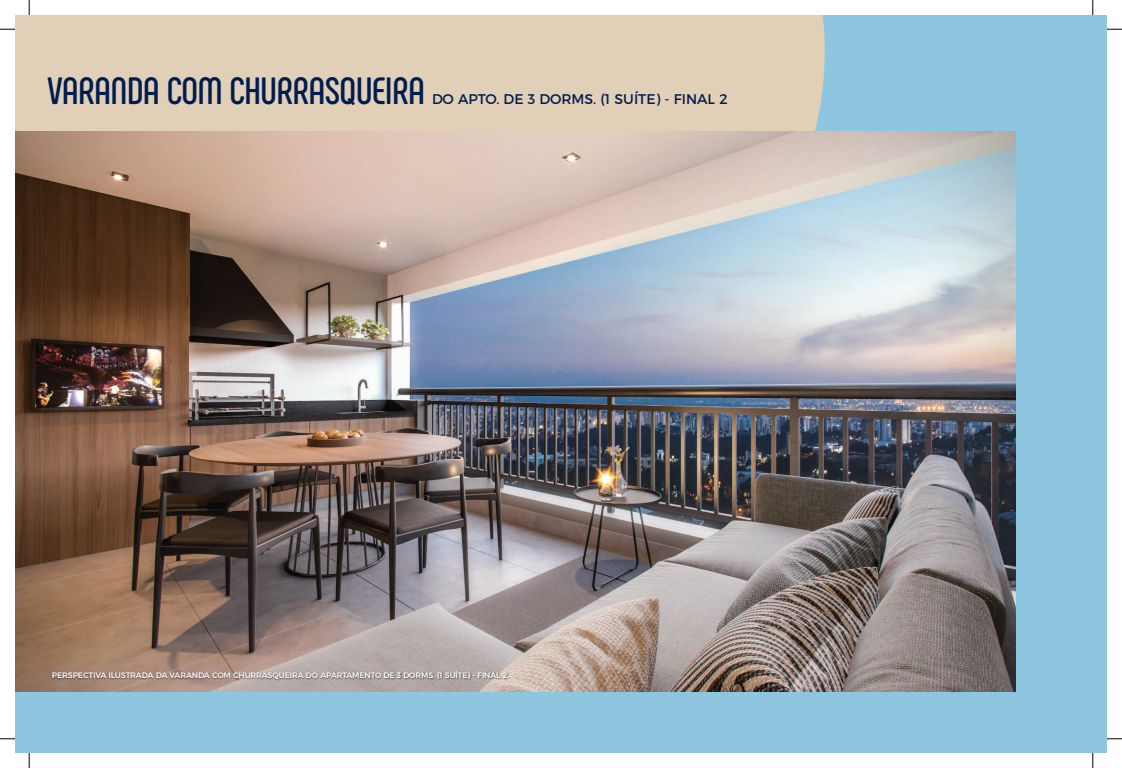
<style>
.page{position:relative;width:1122px;height:768px;background:#fff}
.page>*{position:absolute;margin:0;border:0;box-sizing:border-box;transform-origin:0 0}
.t1{font:700 37.9px "Phenomena";letter-spacing:-.02em;color:#001d4e}
.t2{font:14px "Montserrat";color:#001d4e}
.t3{font:500 8px "Montserrat";letter-spacing:-.02em;color:#fff}
</style>
<div class="page">
<div style="left:15px;top:15px;width:1091px;height:737px;background:#8ec5df"></div>
<div style="left:15px;top:15px;width:810px;height:116px;background:#e2cfb7"></div>
<img style="left:15px;top:131px;width:1000px;height:560px">
<div style="left:51px;top:669px;width:457px;height:11px;background:#231f20;opacity:.75"></div>
<svg style="left:0;top:29px;width:15px;height:1px"></svg>
<svg style="left:1106px;top:29px;width:15px;height:1px"></svg>
<svg style="left:0;top:738px;width:15px;height:1px"></svg>
<svg style="left:1106px;top:737px;width:15px;height:2px"></svg>
<svg style="left:29px;top:0;width:1px;height:15px"></svg>
<svg style="left:29px;top:752px;width:1px;height:15px"></svg>
<svg style="left:1092px;top:0;width:1px;height:15px"></svg>
<svg style="left:1092px;top:752px;width:1px;height:15px"></svg>
<h1 class="t1" style="left:48px;top:68px;width:379px">VARANDA COM CHURRASQUEIRA</h1>
<h2 class="t2" style="left:432px;top:88px;width:297px">DO APTO. DE 3 DORMS. (1 SUÍTE) - FINAL 2</h2>
<p class="t3" style="left:52px;top:668px;width:457px">PERSPECTIVA ILUSTRADA DA VARANDA COM CHURRASQUEIRA DO APARTAMENTO DE 3 DORMS. (1 SUÍTE) - FINAL 2</p>
</div>
